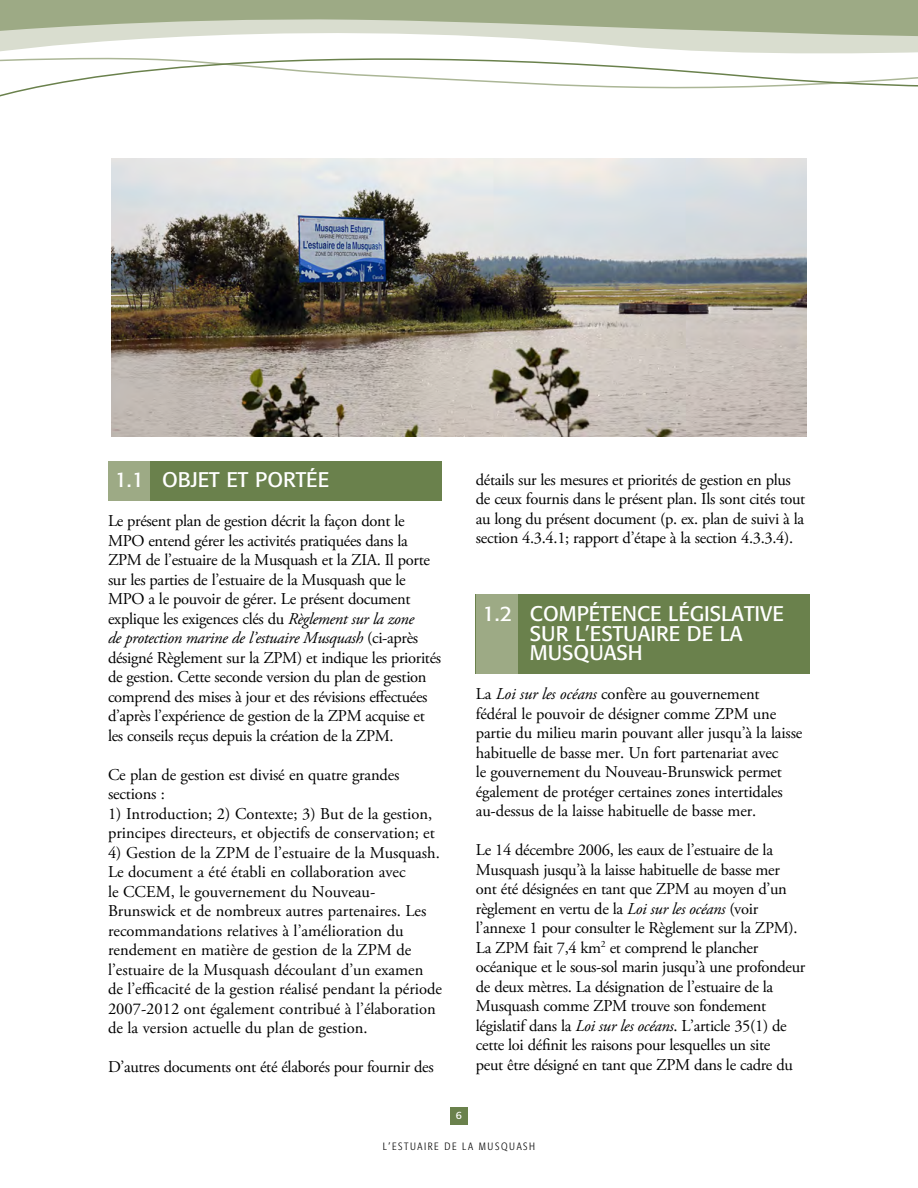
<style>
.page{position:relative;width:918px;height:1188px;background:#fff}
.page>*{position:absolute;margin:0;border:0;box-sizing:border-box;transform-origin:0 0}
.crosshead{font:21px/19.5px "Formata";color:#fff}
.t1{font:16.5px/19.5px "Adobe Garamond Pro";letter-spacing:-.02em;color:#000}
.t2{font:16.5px/19.5px "Adobe Garamond Pro";color:#000}
.t3{font:300 condensed 10.5px "Formata";letter-spacing:.15em;color:#000}
.t4{font:10.5px "Formata";color:#fff}
.s1{font-style:italic}
</style>
<div class="page">
<div style="left:450px;top:1107px;width:18px;height:17px;background:#6a814c"></div>
<svg style="left:0;top:68px;width:918px;height:29px"></svg>
<svg style="left:0;top:48px;width:918px;height:20px"></svg>
<svg style="left:0;top:0;width:918px;height:48px;background:#bdc6ad"></svg>
<div style="left:113px;top:461px;width:329px;height:39px;background:#6a814c"></div>
<div style="left:108px;top:461px;width:41px;height:39px;background:#9daa85"></div>
<div style="left:476px;top:594px;width:334px;height:80px;background:#6a814c"></div>
<div style="left:476px;top:594px;width:41px;height:80px;background:#9daa85"></div>
<img style="left:111px;top:158px;width:696px;height:278px">
<p class="crosshead" style="left:115px;top:470px;width:216px">1.1 OBJET ET PORTÉE</p>
<p class="t1" style="left:108px;top:512px;width:335px">Le présent plan de gestion décrit la façon dont le MPO entend gérer les activités pratiquées dans la ZPM de l’estuaire de la Musquash et la ZIA. Il porte sur les parties de l’estuaire de la Musquash que le MPO a le pouvoir de gérer. Le présent document explique les exigences clés du <span class="s1">Règlement sur la zone<br>de protection marine de l’estuaire Musquash</span> (ci-après désigné Règlement sur la ZPM) et indique les priorités de gestion. Cette seconde version du plan de gestion comprend des mises à jour et des révisions effectuées d’après l’expérience de gestion de la ZPM acquise et les conseils reçus depuis la création de la ZPM.</p>
<p class="t1" style="left:108px;top:765px;width:293px">Ce plan de gestion est divisé en quatre grandes sections :</p>
<p class="t2" style="left:108px;top:804px;width:328px">1) Introduction; 2) Contexte; 3) But de la gestion, principes directeurs, et objectifs de conservation; et</p>
<p class="t2" style="left:108px;top:843px;width:336px">4) Gestion de la ZPM de l’estuaire de la Musquash.<br>Le document a été établi en collaboration avec<br>le CCEM, le gouvernement du Nouveau-Brunswick et de nombreux autres partenaires. Les recommandations relatives à l’amélioration du rendement en matière de gestion de la ZPM de l’estuaire de la Musquash découlant d’un examen de l’efficacité de la gestion réalisé pendant la période 2007-2012 ont également contribué à l’élaboration de la version actuelle du plan de gestion.</p>
<p class="t1" style="left:108px;top:1058px;width:327px">D’autres documents ont été élaborés pour fournir des</p>
<p class="t1" style="left:476px;top:470px;width:331px">détails sur les mesures et priorités de gestion en plus de ceux fournis dans le présent plan. Ils sont cités tout au long du présent document (p. ex. plan de suivi à la section 4.3.4.1; rapport d’étape à la section 4.3.3.4).</p>
<h4 class="crosshead" style="left:530px;top:604px;width:255px;text-indent:-47px">1.2 COMPÉTENCE LÉGISLATIVE<br>SUR L’ESTUAIRE DE LA<br>MUSQUASH</h4>
<p class="t1" style="left:476px;top:685px;width:328px">La <span class="s1">Loi sur les océans</span> confère au gouvernement fédéral le pouvoir de désigner comme ZPM une partie du milieu marin pouvant aller jusqu’à la laisse habituelle de basse mer. Un fort partenariat avec<br>le gouvernement du Nouveau-Brunswick permet également de protéger certaines zones intertidales au-dessus de la laisse habituelle de basse mer.</p>
<p class="t1" style="left:476px;top:841px;width:331px">Le 14 décembre 2006, les eaux de l’estuaire de la Musquash jusqu’à la laisse habituelle de basse mer<br>ont été désignées en tant que ZPM au moyen d’un règlement en vertu de la <span class="s1">Loi sur les océans</span> (voir l’annexe 1 pour consulter le Règlement sur la ZPM).<br>La ZPM fait 7,4 km<sup>2</sup> et comprend le plancher océanique et le sous-sol marin jusqu’à une profondeur de deux mètres. La désignation de l’estuaire de la Musquash comme ZPM trouve son fondement législatif dans la <span class="s1">Loi sur les océans</span>. L’article 35(1) de cette loi définit les raisons pour lesquelles un site<br>peut être désigné en tant que ZPM dans le cadre du</p>
<p class="t4" style="left:456px;top:1109px;width:8px">6</p>
<p class="t3" style="left:383px;top:1140px;width:154px">L’ESTUAIRE DE LA MUSQUASH</p>
</div>
